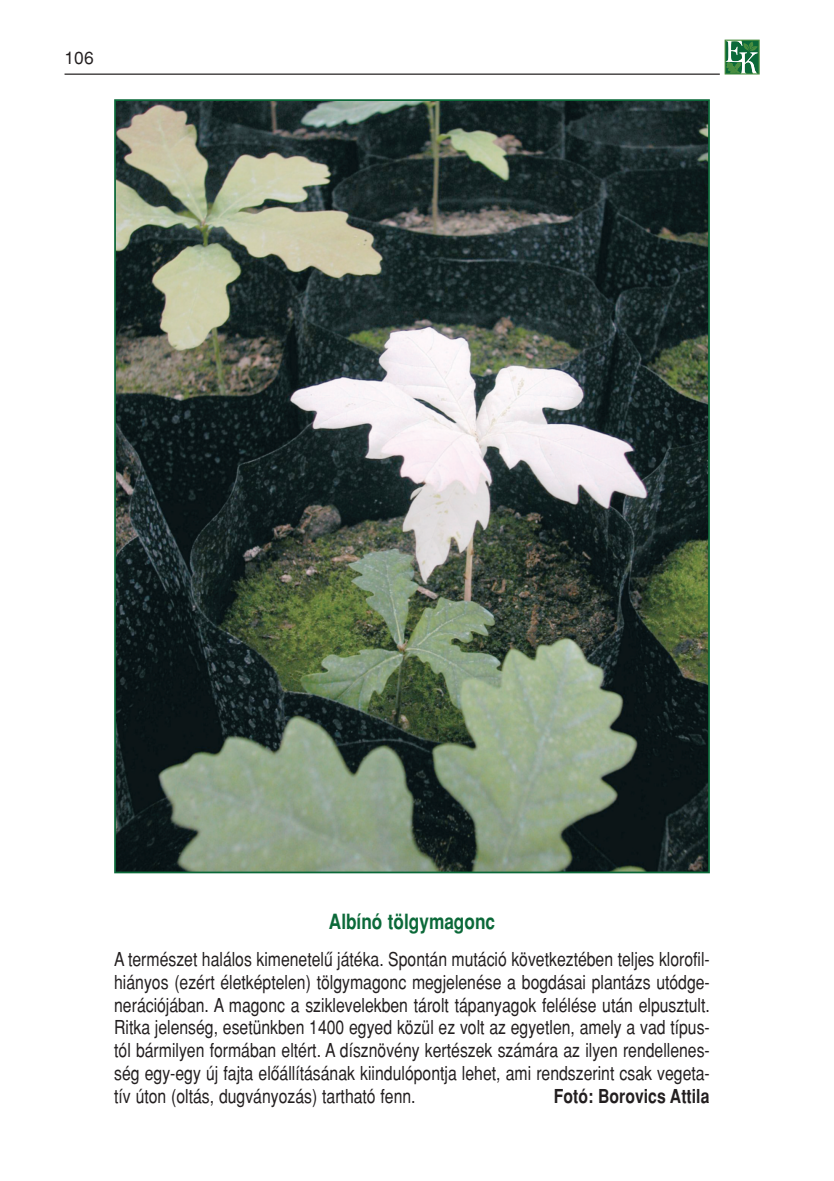
<style>
.page{position:relative;width:834px;height:1181px;background:#fff}
.page>*{position:absolute;margin:0;border:0;box-sizing:border-box;transform-origin:0 0}
.t1{font:700 21px "Helvetica AH Narrow";color:#0b6939}
.t2{font:19.25px/22.8px "Helvetica AH Narrow";color:#231f20;text-align:justify}
.t3{font:700 19.25px "Helvetica AH Narrow";color:#231f20}
.t4{font:17.5px "Helvetica AH";color:#231f20}
</style>
<div class="page">
<hr style="left:64px;top:74px;width:655px;height:1px;background:#231f20">
<div style="left:724px;top:40px;width:35px;height:34px;border:2px solid #4a8e40"></div>
<svg style="left:725px;top:41px;width:33px;height:32px"></svg>
<img style="left:117px;top:102px;width:589px;height:768px">
<p class="t4" style="left:64px;top:47px;width:31px">106</p>
<p class="t1" style="left:329px;top:909px;width:168px">Albínó tölgymagonc</p>
<p class="t2" style="left:114px;top:948px;width:597px">A természet halálos kimenetelû játéka. Spontán mutáció következtében teljes klorofil&shy;hiányos (ezért életképtelen) tölgymagonc megjelenése a bogdásai plantázs utódge&shy;nerációjában. A magonc a sziklevelekben tárolt tápanyagok felélése után elpusztult.<br>Ritka jelenség, esetünkben 1400 egyed közül ez volt az egyetlen, amely a vad típus&shy;tól bármilyen formában eltért. A dísznövény kertészek számára az ilyen rendellenes&shy;ség egy-egy új fajta elôállításának kiindulópontja lehet, ami rendszerint csak vegeta&shy;tív úton (oltás, dugványozás) tartható fenn.</p>
<p class="t3" style="left:553px;top:1084px;width:157px">Fotó: Borovics Attila</p>
</div>
